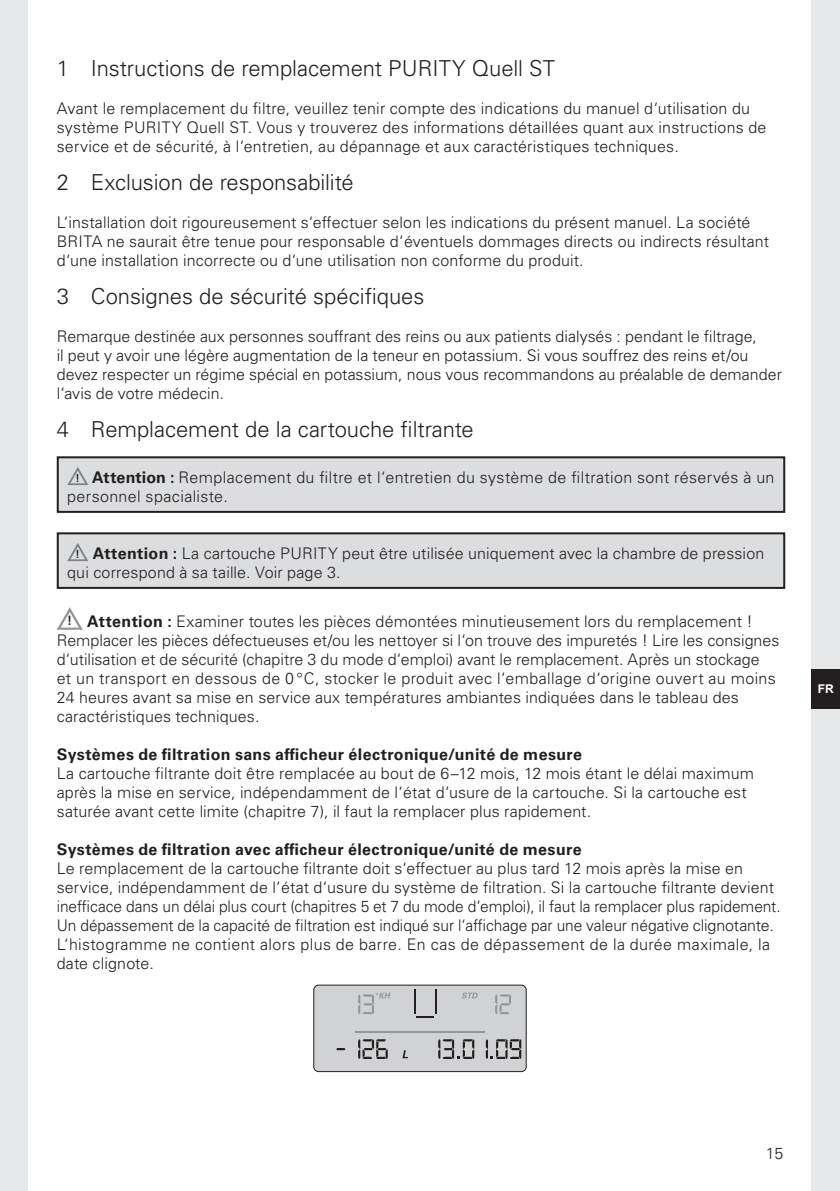
<style>
.page{position:relative;width:840px;height:1191px;background:#fff}
.page>*{position:absolute;margin:0;border:0;box-sizing:border-box;transform-origin:0 0}
.t1{font:300 22px "Univers LT Pro 45";letter-spacing:-.005em;color:#231f20}
.t2{font:300 16px/19px "Univers LT Pro 45";letter-spacing:.01em;color:#231f20}
.t3{font:700 16px "Univers LT Pro 65";letter-spacing:.02em;color:#231f20}
.t4{font:700 12px "Arial";color:#fff}
.s1{font-family:"Univers LT Pro 65";font-weight:700;font-size:11.2px}
.s2{font-family:"Univers LT Pro 65";font-weight:700}
.s3{font-family:"Univers LT Pro 65";font-weight:700;font-size:13px}
</style>
<div class="page">
<div style="left:0;top:0;width:28px;height:1191px;background:#e6e7e9"></div>
<div style="left:811px;top:0;width:28px;height:1191px;background:#e6e7e9"></div>
<div style="left:811px;top:669px;width:28px;height:40px;background:#231f20"></div>
<div style="left:58px;top:457px;width:725px;height:55px;background:#dcdddf"></div>
<svg style="left:67px;top:467px;width:21px;height:18px"></svg>
<div style="left:57px;top:456px;width:727px;height:57px;border:2px solid #231f20"></div>
<div style="left:58px;top:533px;width:725px;height:55px;background:#dcdddf"></div>
<svg style="left:67px;top:543px;width:21px;height:18px"></svg>
<div style="left:57px;top:532px;width:727px;height:57px;border:2px solid #231f20"></div>
<svg style="left:57px;top:607px;width:26px;height:23px"></svg>
<div style="left:313px;top:985px;width:213px;height:86px;background:#d1d2d4;border-radius:5px"></div>
<div style="left:313px;top:984px;width:213px;height:88px;border:1px solid #231f20;border-radius:5px"></div>
<hr style="left:355px;top:1030px;width:129px;height:2px;background:#939598">
<svg style="left:402px;top:1050px;width:5px;height:8px"></svg>
<svg style="left:462px;top:992px;width:15px;height:6px"></svg>
<hr style="left:434px;top:989px;width:2px;height:24px;background:#231f20">
<svg style="left:414px;top:989px;width:19px;height:28px"></svg>
<svg style="left:358px;top:992px;width:32px;height:22px"></svg>
<svg style="left:495px;top:994px;width:15px;height:20px"></svg>
<svg style="left:336px;top:1048px;width:9px;height:2px"></svg>
<svg style="left:358px;top:1039px;width:29px;height:20px"></svg>
<svg style="left:438px;top:1039px;width:36px;height:20px"></svg>
<svg style="left:485px;top:1039px;width:36px;height:20px"></svg>
<h1 class="t1" style="left:57px;top:53px;width:499px">1 Instructions de remplacement PURITY Quell ST</h1>
<p class="t2" style="left:57px;top:98px;width:710px">Avant le remplacement du filtre, veuillez tenir compte des indications du manuel d‘utilisation du système PURITY Quell ST. Vous y trouverez des informations détaillées quant aux instructions de service et de sécurité, à l‘entretien, au dépannage et aux caractéristiques techniques.</p>
<h1 class="t1" style="left:57px;top:167px;width:298px">2 Exclusion de responsabilité</h1>
<p class="t2" style="left:57px;top:212px;width:713px">L‘installation doit rigoureusement s‘effectuer selon les indications du présent manuel. La société<br>BRITA ne saurait être tenue pour responsable d‘éventuels dommages directs ou indirects résultant d‘une installation incorrecte ou d‘une utilisation non conforme du produit.</p>
<h1 class="t1" style="left:57px;top:281px;width:369px">3 Consignes de sécurité spécifiques</h1>
<p class="t2" style="left:57px;top:326px;width:726px">Remarque destinée aux personnes souffrant des reins ou aux patients dialysés : pendant le filtrage,<br>il peut y avoir une légère augmentation de la teneur en potassium. Si vous souffrez des reins et/ou devez respecter un régime spécial en potassium, nous vous recommandons au préalable de demander l‘avis de votre médecin.</p>
<h1 class="t1" style="left:57px;top:414px;width:418px">4 Remplacement de la cartouche filtrante</h1>
<p class="t2" style="left:67px;top:468px;width:708px;text-indent:8px"><span class="s1">!</span> <span class="s2">Attention :</span> Remplacement du filtre et l‘entretien du système de filtration sont réservés à un personnel spacialiste.</p>
<p class="t2" style="left:67px;top:544px;width:698px;text-indent:8px"><span class="s1">!</span> <span class="s2">Attention :</span> La cartouche PURITY peut être utilisée uniquement avec la chambre de pression qui correspond à sa taille. Voir page 3.</p>
<p class="t2" style="left:57px;top:611px;width:723px;text-indent:10px"><span class="s3">!</span> <span class="s2">Attention :</span> Examiner toutes les pièces démontées minutieusement lors du remplacement !<br>Remplacer les pièces défectueuses et/ou les nettoyer si l‘on trouve des impuretés ! Lire les consignes d‘utilisation et de sécurité (chapitre 3 du mode d‘emploi) avant le remplacement. Après un stockage<br>et un transport en dessous de 0 °C, stocker le produit avec l‘emballage d‘origine ouvert au moins 24 heures avant sa mise en service aux températures ambiantes indiquées dans le tableau des caractéristiques techniques.</p>
<p class="t3" style="left:57px;top:743px;width:526px">Systèmes de filtration sans afficheur électronique/unité de mesure</p>
<p class="t2" style="left:57px;top:763px;width:698px">La cartouche filtrante doit être remplacée au bout de 6–12 mois, 12 mois étant le délai maximum après la mise en service, indépendamment de l‘état d‘usure de la cartouche. Si la cartouche est saturée avant cette limite (chapitre 7), il faut la remplacer plus rapidement.</p>
<p class="t3" style="left:57px;top:838px;width:526px">Systèmes de filtration avec afficheur électronique/unité de mesure</p>
<p class="t2" style="left:57px;top:858px;width:725px">Le remplacement de la cartouche filtrante doit s‘effectuer au plus tard 12 mois après la mise en service, indépendamment de l‘état d‘usure du système de filtration. Si la cartouche filtrante devient inefficace dans un délai plus court (chapitres 5 et 7 du mode d‘emploi), il faut la remplacer plus rapidement.<br>Un dépassement de la capacité de filtration est indiqué sur l‘affichage par une valeur négative clignotante.<br>L‘histogramme ne contient alors plus de barre. En cas de dépassement de la durée maximale, la date clignote.</p>
<p class="t4" style="left:817px;top:681px;width:17px">FR</p>
<p class="t2" style="left:765px;top:1143px;width:19px">15</p>
</div>
